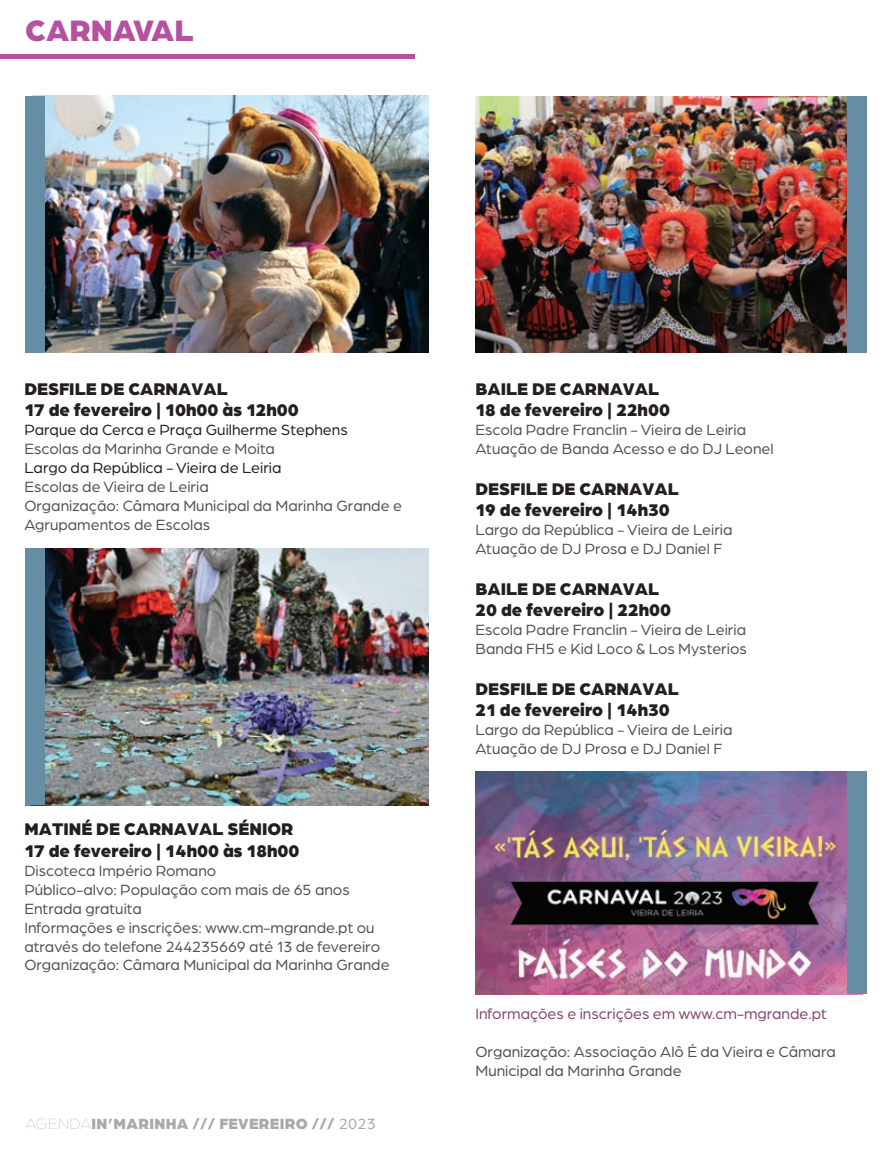
<style>
.page{position:relative;width:893px;height:1149px;background:#fff}
.page>*{position:absolute;margin:0;border:0;box-sizing:border-box;transform-origin:0 0}
.t1{font:900 31.5px "Arboria";color:#b5519f}
.t2{font:900 18px/21.6px "Arboria";color:#231f20}
.t3{font:15.75px/18.9px "Arboria";color:#4f5252}
.t4{font:15.75px "Arboria";color:#231f20}
.t5{font:15.75px "Arboria";color:#86436b}
.t6{font:900 15.75px "Arboria";letter-spacing:.02em;color:#a8a9ad}
.s1{font-weight:100}
.s2{font-weight:400}
</style>
<div class="page">
<hr style="left:0;top:54px;width:414px;height:4px;background:#b5519f">
<img style="left:476px;top:96px;width:371px;height:256px">
<img style="left:45px;top:96px;width:383px;height:256px">
<div style="left:25px;top:96px;width:20px;height:256px;background:#658ea5"></div>
<img style="left:45px;top:548px;width:383px;height:256px">
<div style="left:25px;top:548px;width:20px;height:256px;background:#658ea5"></div>
<div style="left:847px;top:96px;width:20px;height:256px;background:#658ea5"></div>
<img style="left:476px;top:771px;width:371px;height:222px">
<div style="left:847px;top:771px;width:20px;height:222px;background:#658ea5"></div>
<h1 class="t1" style="left:25px;top:7px;width:170px">CARNAVAL</h1>
<p class="t2" style="left:24px;top:376px;width:276px">DESFILE DE CARNAVAL<br>17 de fevereiro | 10h00 às 12h00</p>
<p class="t4" style="left:24px;top:420px;width:325px">Parque da Cerca e Praça Guilherme Stephens</p>
<p class="t3" style="left:24px;top:439px;width:252px">Escolas da Marinha Grande e Moita</p>
<p class="t4" style="left:24px;top:457px;width:259px">Largo da República - Vieira de Leiria</p>
<p class="t3" style="left:24px;top:476px;width:379px">Escolas de Vieira de Leiria<br>Organização: Câmara Municipal da Marinha Grande e<br>Agrupamentos de Escolas</p>
<p class="t2" style="left:24px;top:816px;width:277px">MATINÉ DE CARNAVAL SÉNIOR<br>17 de fevereiro | 14h00 às 18h00</p>
<p class="t3" style="left:24px;top:860px;width:367px">Discoteca Império Romano<br>Público-alvo: População com mais de 65 anos Entrada gratuita<br>Informações e inscrições: www.cm-mgrande.pt ou através do telefone 244235669 até 13 de fevereiro Organização: Câmara Municipal da Marinha Grande</p>
<p class="t6" style="left:25px;top:1111px;width:352px"><span class="s1">AGENDA</span>IN’MARINHA /// FEVEREIRO /// <span class="s2">2023</span></p>
<p class="t2" style="left:475px;top:376px;width:196px">BAILE DE CARNAVAL<br>18 de fevereiro | 22h00</p>
<p class="t3" style="left:475px;top:420px;width:300px">Escola Padre Franclin - Vieira de Leiria<br>Atuação de Banda Acesso e do DJ Leonel</p>
<p class="t2" style="left:475px;top:476px;width:205px">DESFILE DE CARNAVAL<br>19 de fevereiro | 14h30</p>
<p class="t3" style="left:475px;top:520px;width:259px">Largo da República - Vieira de Leiria<br>Atuação de DJ Prosa e DJ Daniel F</p>
<p class="t2" style="left:475px;top:576px;width:197px">BAILE DE CARNAVAL<br>20 de fevereiro | 22h00</p>
<p class="t3" style="left:475px;top:619px;width:273px">Escola Padre Franclin - Vieira de Leiria<br>Banda FH5 e Kid Loco &amp; Los Mysterios</p>
<p class="t2" style="left:475px;top:676px;width:205px">DESFILE DE CARNAVAL<br>21 de fevereiro | 14h30</p>
<p class="t3" style="left:475px;top:719px;width:259px">Largo da República - Vieira de Leiria<br>Atuação de DJ Prosa e DJ Daniel F</p>
<p class="t5" style="left:475px;top:1003px;width:353px">Informações e inscrições em www.cm-mgrande.pt</p>
<p class="t3" style="left:475px;top:1041px;width:362px">Organização: Associação Alô É da Vieira e Câmara<br>Municipal da Marinha Grande</p>
</div>
